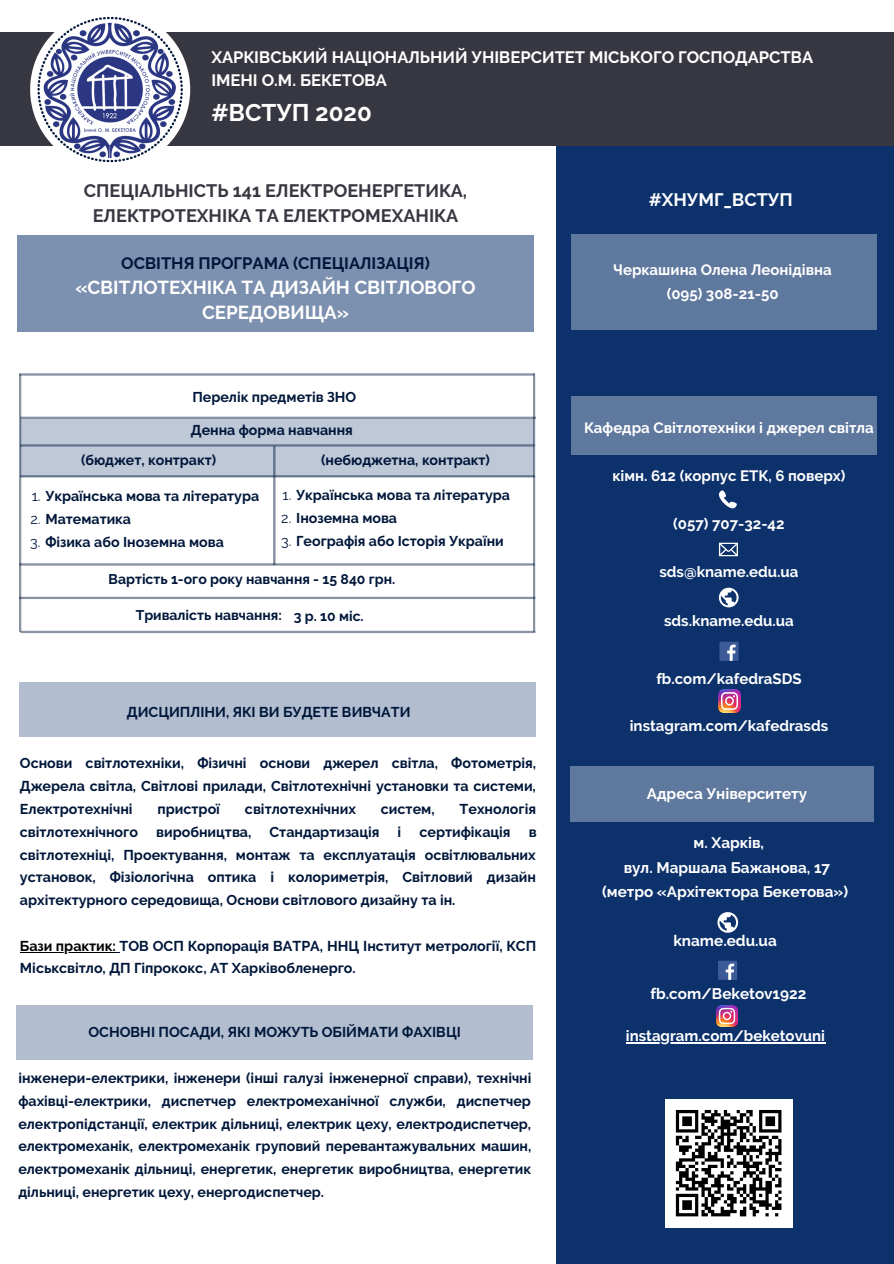
<style>
.page{position:relative;width:894px;height:1264px;background:#fff}
.page>*{position:absolute;margin:0;border:0;box-sizing:border-box;transform-origin:0 0}
.t1{font:700 24px "Raleway";color:#fff}
.t2{font:700 18.75px/25.2px "Raleway";color:#fff;text-align:center}
.t3{font:700 18px/25.2px "Raleway";color:#373741;text-align:center}
.t4{font:700 18px "Raleway";color:#fff}
.t5{font:700 16.5px/23px "Raleway";color:#fff}
.t6{font:700 16.5px "Raleway";color:#00173a}
.t7{font:700 15.3px/24.5px "Raleway";color:#fff;text-align:center}
.t8{font:700 15px/24.2px "Raleway";color:#fff;text-align:center}
.t9{font:700 14.25px/22.8px "Raleway";color:#00173a;text-align:justify}
.t10{font:700 13.95px "Raleway";color:#00173a}
.s1{font-weight:400}
.s2{color:#000}
</style>
<div class="page">
<div style="left:555px;top:89px;width:338px;height:1174px;background:#0c316b"></div>
<div style="left:0;top:32px;width:893px;height:114px;background:#373741"></div>
<svg style="left:30px;top:16px;width:160px;height:147px"></svg>
<img style="left:38px;top:19px;width:143px;height:140px">
<div style="left:571px;top:235px;width:305px;height:95px;background:#5f789e"></div>
<div style="left:571px;top:396px;width:305px;height:58px;background:#5f789e"></div>
<svg style="left:718px;top:490px;width:18px;height:18px"></svg>
<svg style="left:718px;top:542px;width:19px;height:14px"></svg>
<svg style="left:718px;top:587px;width:20px;height:20px"></svg>
<div style="left:17px;top:235px;width:516px;height:96px;background:#7c90af"></div>
<hr style="left:20px;top:951px;width:96px;height:1px;background:#000">
<div style="left:20px;top:683px;width:516px;height:54px;background:#b2bed0"></div>
<div style="left:16px;top:1005px;width:516px;height:54px;background:#b2bed0"></div>
<div style="left:719px;top:641px;width:19px;height:20px;background:#3d5a98"></div>
<svg style="left:727px;top:644px;width:8px;height:17px"></svg>
<img style="left:665px;top:1099px;width:127px;height:128px">
<img style="left:718px;top:689px;width:22px;height:23px">
<svg style="left:717px;top:912px;width:21px;height:20px"></svg>
<div style="left:717px;top:960px;width:20px;height:19px;background:#3d5a98"></div>
<svg style="left:725px;top:963px;width:9px;height:16px"></svg>
<img style="left:716px;top:1005px;width:21px;height:21px">
<div style="left:570px;top:766px;width:303px;height:55px;background:#5f789e"></div>
<hr style="left:625px;top:1041px;width:199px;height:2px;background:#fff">
<svg style="left:19px;top:373px;width:516px;height:260px"></svg>
<p class="t5" style="left:211px;top:45px;width:603px">ХАРКІВСЬКИЙ НАЦІОНАЛЬНИЙ УНІВЕРСИТЕТ МІСЬКОГО ГОСПОДАРСТВА<br>ІМЕНІ О.М. БЕКЕТОВА</p>
<h1 class="t1" style="left:211px;top:98px;width:162px">#ВСТУП 2020</h1>
<p class="t3" style="left:84px;top:177px;width:384px">СПЕЦІАЛЬНІСТЬ 141 ЕЛЕКТРОЕНЕРГЕТИКА,<br>ЕЛЕКТРОТЕХНІКА ТА ЕЛЕКТРОМЕХАНІКА</p>
<p class="t4" style="left:648px;top:189px;width:145px">#ХНУМГ_ВСТУП</p>
<p class="t6" style="left:121px;top:254px;width:310px">ОСВІТНЯ ПРОГРАМА (СПЕЦІАЛІЗАЦІЯ)</p>
<h2 class="t2" style="left:75px;top:274px;width:401px">«СВІТЛОТЕХНІКА ТА ДИЗАЙН СВІТЛОВОГО<br>СЕРЕДОВИЩА»</h2>
<p class="t8" style="left:613px;top:257px;width:220px">Черкашина Олена Леонідівна (095) 308-21-50</p>
<p class="t9" style="left:192px;top:385px;width:165px">Перелік предметів ЗНО</p>
<p class="t9" style="left:191px;top:419px;width:163px">Денна форма навчання</p>
<p class="t9" style="left:81px;top:449px;width:137px">(бюджет, контракт)</p>
<p class="t9" style="left:321px;top:449px;width:170px">(небюджетна, контракт)</p>
<p class="t9" style="left:32px;top:485px;width:229px"><span class="s1">1.</span> Українська мова та література</p>
<p class="t9" style="left:30px;top:507px;width:102px"><span class="s1">2.</span> Математика</p>
<p class="t9" style="left:30px;top:530px;width:195px"><span class="s1">3.</span> Фізика або Іноземна мова</p>
<p class="t9" style="left:282px;top:483px;width:229px"><span class="s1">1.</span> Українська мова та література</p>
<p class="t9" style="left:281px;top:506px;width:117px"><span class="s1">2.</span> Іноземна мова</p>
<p class="t9" style="left:281px;top:529px;width:224px"><span class="s1">3.</span> Географія або Історія України</p>
<p class="t10" style="left:109px;top:571px;width:288px">Вартість 1-ого року навчання - 15 840 грн.</p>
<p class="t10" style="left:136px;top:607px;width:229px">Тривалість навчання: 3 р. 10 міс.</p>
<p class="t9" style="left:127px;top:700px;width:285px">ДИСЦИПЛІНИ, ЯКІ ВИ БУДЕТЕ ВИВЧАТИ</p>
<p class="t9" style="left:20px;top:752px;width:517px">Основи світлотехніки, Фізичні основи джерел світла, Фотометрія, Джерела світла, Світлові прилади, Світлотехнічні установки та системи, Електротехнічні</p>
<p class="t9" style="left:157px;top:797px;width:64px">пристрої</p>
<p class="t9" style="left:245px;top:797px;width:112px">світлотехнічних</p>
<p class="t9" style="left:381px;top:797px;width:55px">систем,</p>
<p class="t9" style="left:459px;top:797px;width:78px">Технологія</p>
<p class="t9" style="left:20px;top:820px;width:120px">світлотехнічного</p>
<p class="t9" style="left:156px;top:820px;width:97px">виробництва,</p>
<p class="t9" style="left:269px;top:820px;width:111px">Стандартизація</p>
<p class="t9" style="left:397px;top:820px;width:5px">і</p>
<p class="t9" style="left:419px;top:820px;width:93px">сертифікація</p>
<p class="t9" style="left:20px;top:820px;width:518px;text-indent:508px">в світлотехніці, Проектування, монтаж та експлуатація освітлювальних установок, Фізіологічна оптика і колориметрія, Світловий дизайн архітектурного середовища, Основи світлового дизайну та ін.</p>
<p class="t9" style="left:20px;top:934px;width:517px"><span class="s2">Бази практик:</span> ТОВ ОСП Корпорація ВАТРА, ННЦ Інститут метрології, КСП<br>Міськсвітло, ДП Гіпрококс, АТ Харківобленерго.</p>
<p class="t9" style="left:88px;top:1020px;width:374px">ОСНОВНІ ПОСАДИ, ЯКІ МОЖУТЬ ОБІЙМАТИ ФАХІВЦІ</p>
<p class="t9" style="left:18px;top:1066px;width:514px">інженери-електрики, інженери (інші галузі інженерної справи), технічні фахівці-електрики, диспетчер електромеханічної служби, диспетчер електропідстанції, електрик дільниці, електрик цеху, електродиспетчер, електромеханік, електромеханік груповий перевантажувальних машин, електромеханік дільниці, енергетик, енергетик виробництва, енергетик дільниці, енергетик цеху, енергодиспетчер.</p>
<p class="t8" style="left:584px;top:415px;width:291px">Кафедра Світлотехніки і джерел світла</p>
<p class="t8" style="left:612px;top:463px;width:234px">кімн. 612 (корпус ЕТК, 6 поверх)</p>
<p class="t8" style="left:673px;top:512px;width:113px">(057) 707-32-42</p>
<p class="t8" style="left:659px;top:560px;width:140px">sds@kname.edu.ua</p>
<p class="t8" style="left:664px;top:608px;width:131px">sds.kname.edu.ua</p>
<p class="t8" style="left:656px;top:667px;width:147px">fb.com/kafedraSDS</p>
<p class="t8" style="left:629px;top:713px;width:200px">instagram.com/kafedrasds</p>
<p class="t7" style="left:646px;top:781px;width:162px">Адреса Університету</p>
<p class="t7" style="left:602px;top:830px;width:247px">м. Харків,<br>вул. Маршала Бажанова, 17 (метро «Архітектора Бекетова»)</p>
<p class="t7" style="left:673px;top:928px;width:105px">kname.edu.ua</p>
<p class="t7" style="left:650px;top:981px;width:157px">fb.com/Beketov1922</p>
<p class="t8" style="left:625px;top:1023px;width:201px">instagram.com/beketovuni</p>
</div>
